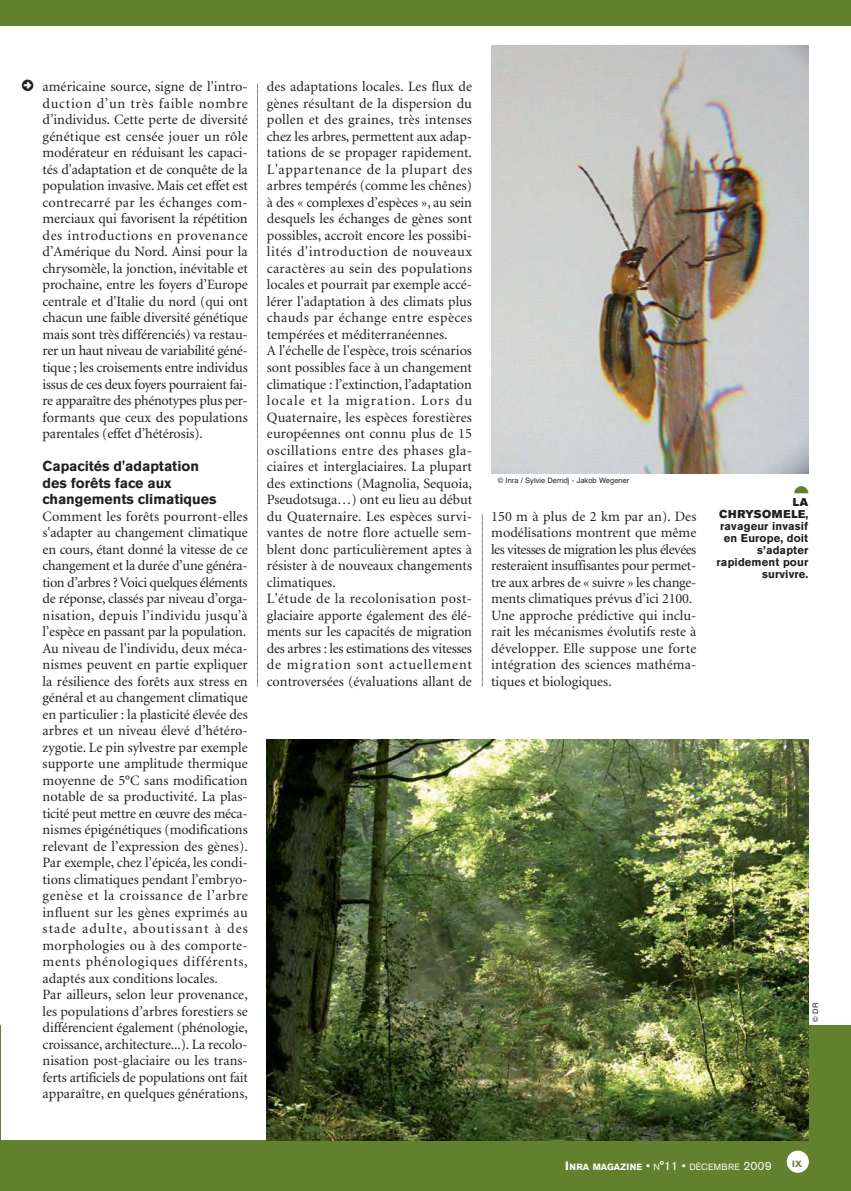
<style>
.page{position:relative;width:851px;height:1191px;background:#fff}
.page>*{position:absolute;margin:0;border:0;box-sizing:border-box;transform-origin:0 0}
.t1{font:14.25px/16.5px "Minion";color:#231f20}
.t2{font:700 14.25px/16.5px "Akzidenz Grotesk BE";color:#231f20}
.t3{font:14.25px "Mini Pics Directional RA";color:#231f20}
.t4{font:700 11.25px/12px "Akzidenz Grotesk BE";letter-spacing:.01em;color:#231f20;text-align:right}
.t5{font:11.25px/12px "Akzidenz Grotesk BE Super";letter-spacing:.045em;color:#231f20;text-align:right}
.t6{font:700 9px "Akzidenz Grotesk BE";letter-spacing:.02em;color:#fff}
.t7{font:700 9px "Akzidenz Grotesk BE";color:#63802e}
.t8{font:7.5px "Helvetica";color:#231f20}
.s1{font-family:"Akzidenz Grotesk BE";font-weight:700}
.s2{font-size:12px}
.s3{font-weight:400;font-size:12px}
.s4{font-weight:400}
</style>
<div class="page">
<div style="left:1px;top:1025px;width:849px;height:165px;background:#63802e"></div>
<div style="left:1px;top:1009px;width:807px;height:131px;background:#fff"></div>
<div style="left:1px;top:0;width:849px;height:26px;background:#63802e"></div>
<div style="left:786px;top:1150px;width:22px;height:22px;background:#fff;border-radius:50%"></div>
<img style="left:267px;top:739px;width:541px;height:401px">
<svg style="left:257px;top:84px;width:1px;height:603px"></svg>
<svg style="left:482px;top:513px;width:1px;height:174px"></svg>
<img style="left:491px;top:46px;width:317px;height:427px">
<p class="t3" style="left:22px;top:78px;width:14px">2</p>
<p class="t1" style="left:43px;top:80px;width:207px;text-align:justify">américaine source, signe de l'intro&shy;duction d’un très faible nombre d’individus. Cette perte de diversité génétique est censée jouer un rôle modé rateur en réduisant les capaci&shy;tés d'adaptation et de conquête de la population invasive. Mais cet effet est contrecarré par les échanges com&shy;merciaux qui favorisent la répétition des introductions en provenance d’Amérique du Nord. Ainsi pour la chrysomèle, la jonction, inévitable et prochaine, entre les foyers d’Europe centrale et d'Italie du nord (qui ont chacun une faible diversité génétique mais sont très différenciés) va restau&shy;rer un haut niveau de variabilité géné&shy;tique ; les croisements entre individus issus de ces deux foyers pourraient fai&shy;re apparaître des phénotypes plus per&shy;formants que ceux des populations parentales (effet d’hétérosis).</p>
<p class="t2" style="left:43px;top:459px;width:175px">Capacités d'adaptation des forêts face aux changements climatiques</p>
<p class="t1" style="left:43px;top:509px;width:207px">Comment les forêts pourront-elles s'adapter au changement climatique en cours, étant donné la vitesse de ce changement et la durée d’une généra&shy;tion d’arbres ? Voici quelques éléments de réponse, classés par niveau d’orga&shy;nisation, depuis l’individu jusqu’à l’espèce en passant par la population.<br>Au niveau de l'individu, deux méca&shy;nismes peuvent en partie expliquer la résilience des forêts aux stress en général et au changement climatique en particulier : la plasticité élevée des arbres et un niveau élevé d’hétéro - zygotie. Le pin sylvestre par exemple supporte une amplitude thermique moyenne de 5°C sans modification notable de sa productivité. La plas&shy;ticité peut mettre en œuvre des méca&shy;nismes épigénétiques (modifications relevant de l’expression des gènes).<br>Par exemple, chez l’épicéa, les condi&shy;tions climatiques pendant l’embryo&shy;genèse et la croissance de l’arbre influent sur les gènes exprimés au stade adulte, aboutissant à des morphologies ou à des comporte&shy;ments phénologiques différents, adaptés aux conditions locales.<br>Par ailleurs, selon leur provenance, les populations d’arbres forestiers se différencient également (phénologie, croissance, architecture...). La recolo - nisation post-glaciaire ou les trans&shy;ferts artificiels de populations ont fait apparaître, en quelques générations,</p>
<p class="t1" style="left:267px;top:80px;width:207px">des adaptations locales. Les flux de gènes résultant de la dispersion du pollen et des graines, très intenses chez les arbres, permettent aux adap&shy;tations de se propager rapidement.<br>L'appartenance de la plupart des arbres tempérés (comme les chênes) à des « complexes d’espèces », au sein desquels les échanges de gènes sont possibles, accroît encore les possibi&shy;lités d'introduction de nouveaux caractères au sein des populations locales et pourrait par exemple accé&shy;lérer l'adaptation à des climats plus chauds par échange entre espèces tempérées et méditerranéennes.<br>A l'échelle de l'espèce, trois scénarios sont possibles face à un changement climatique : l’extinction, l’adaptation locale et la migration. Lors du Quater naire, les espèces forestières européennes ont connu plus de 15 oscil lations entre des phases gla - ciaires et interglaciaires. La plupart des extinctions (Magnolia, Sequoia, Pseudotsuga…) ont eu lieu au début du Quaternaire. Les espèces survi&shy;vantes de notre flore actuelle sem&shy;blent donc particulièrement aptes à résister à de nouveaux changements climatiques.<br>L'étude de la recolonisation post&shy;glaciaire apporte également des élé&shy;ments sur les capacités de migration des arbres : les estimations des vitesses de migration sont actuellement controversées (évaluations allant de</p>
<p class="t8" style="left:497px;top:477px;width:133px">© Inra / Sylvie Derridj - Jakob Wegener</p>
<p class="t1" style="left:491px;top:509px;width:207px">150 m à plus de 2 km par an). Des modélisations montrent que même les vitesses de migration les plus élevées resteraient insuffisantes pour permet&shy;tre aux arbres de « suivre » les change - ments climatiques prévus d’ici 2100.<br>Une approche prédictive qui inclu&shy;rait les mécanismes évolutifs reste à développer. Elle suppose une forte intégration des sciences mathéma&shy;tiques et biologiques.</p>
<p class="t5" style="left:719px;top:497px;width:91px">LA<br>CHRYSOMELE<span class="s1">,</span></p>
<p class="t4" style="left:716px;top:521px;width:93px">ravageur invasif en Europe, doit s’adapter rapidement pour survivre.</p>
<p class="t8" style="left:812px;top:1021px;width:20px;rotate:-90deg">© DR</p>
<p class="t6" style="left:565px;top:1163px;width:208px"><span class="s2">I</span>NRA MAGAZINE <span class="s3">•</span> <span class="s4">N</span><span class="s3">°11 •</span> <span class="s4">DÉCEMBRE</span> <span class="s3">2009</span></p>
<p class="t7" style="left:792px;top:1160px;width:11px">IX</p>
</div>
